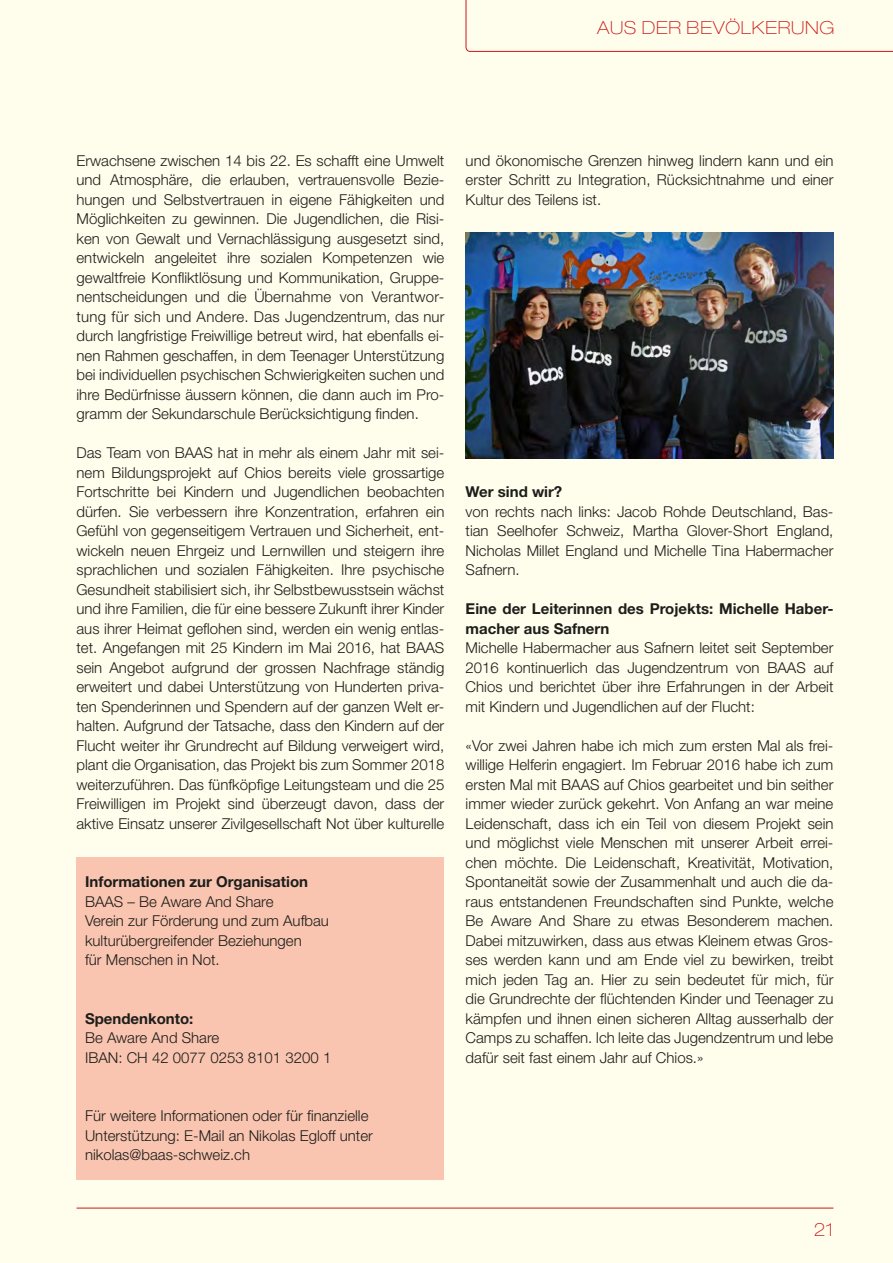
<style>
.page{position:relative;width:893px;height:1263px;background:#fffdeb}
.page>*{position:absolute;margin:0;border:0;box-sizing:border-box;transform-origin:0 0}
.t1{font:100 expanded 18px "Helvetica Neue LT Std";letter-spacing:.04em;color:#cd171a}
.t2{font:300 15px/19.5px "Helvetica Neue LT Std";color:#1d1d1b;text-align:justify}
.t3{font:700 15px/19.5px "Helvetica Neue LT Std";color:#1d1d1b}
</style>
<div class="page">
<hr style="left:77px;top:1208px;width:756px;height:1px;background:#cd171a">
<svg style="left:466px;top:0;width:427px;height:52px"></svg>
<div style="left:77px;top:857px;width:367px;height:323px;background:#f9c5b0"></div>
<img style="left:466px;top:233px;width:367px;height:225px">
<p class="t1" style="left:597px;top:17px;width:239px">AUS DER BEVÖLKERUNG</p>
<p class="t2" style="left:77px;top:150px;width:369px">Erwachsene zwischen 14 bis 22. Es schafft eine Umwelt und Atmosphäre, die erlauben, vertrauensvolle Bezie&shy;hungen und Selbstvertrauen in eigene Fähigkeiten und Möglichkeiten zu gewinnen. Die Jugendlichen, die Risi&shy;ken von Gewalt und Vernachlässigung ausgesetzt sind, entwickeln angeleitet ihre sozialen Kompetenzen wie gewaltfreie Konfliktlösung und Kommunikation, Gruppe&shy;nentscheidungen und die Übernahme von Verantwor&shy;tung für sich und Andere. Das Jugendzentrum, das nur durch langfristige Freiwillige betreut wird, hat ebenfalls ei&shy;nen Rahmen geschaffen, in dem Teenager Unterstützung bei individuellen psychischen Schwierigkeiten suchen und ihre Bedürfnisse äussern können, die dann auch im Pro&shy;gramm der Sekundarschule Berücksichtigung finden.</p>
<p class="t2" style="left:77px;top:443px;width:369px">Das Team von BAAS hat in mehr als einem Jahr mit sei&shy;nem Bildungsprojekt auf Chios bereits viele grossartige Fortschritte bei Kindern und Jugendlichen beobachten dürfen. Sie verbessern ihre Konzentration, erfahren ein Gefühl von gegenseitigem Vertrauen und Sicherheit, ent&shy;wickeln neuen Ehrgeiz und Lernwillen und steigern ihre sprachlichen und sozialen Fähigkeiten. Ihre psychische Gesundheit stabilisiert sich, ihr Selbstbewusstsein wächst und ihre Familien, die für eine bessere Zukunft ihrer Kinder aus ihrer Heimat geflohen sind, werden ein wenig entlas&shy;tet. Angefangen mit 25 Kindern im Mai 2016, hat BAAS sein Angebot aufgrund der grossen Nachfrage ständig erweitert und dabei Unterstützung von Hunderten priva&shy;ten Spenderinnen und Spendern auf der ganzen Welt er&shy;halten. Aufgrund der Tatsache, dass den Kindern auf der Flucht weiter ihr Grundrecht auf Bildung verweigert wird, plant die Organisation, das Projekt bis zum Sommer 2018 weiterzuführen. Das fünfköpfige Leitungsteam und die 25<br>Freiwilligen im Projekt sind überzeugt davon, dass der aktive Einsatz unserer Zivilgesellschaft Not über kulturelle</p>
<p class="t3" style="left:85px;top:872px;width:225px">Informationen zur Organisation</p>
<p class="t2" style="left:85px;top:891px;width:245px;text-align:left">BAAS – Be Aware And Share<br>Verein zur Förderung und zum Aufbau kulturübergreifender Beziehungen<br>für Menschen in Not.</p>
<p class="t3" style="left:85px;top:1008px;width:110px">Spendenkonto:</p>
<p class="t2" style="left:85px;top:1028px;width:248px">Be Aware And Share<br>IBAN: CH 42 0077 0253 8101 3200 1</p>
<p class="t2" style="left:85px;top:1106px;width:289px;text-align:left">Für weitere Informationen oder für finanzielle<br>Unterstützung: E-Mail an Nikolas Egloff unter nikolas@baas-schweiz.ch</p>
<p class="t2" style="left:466px;top:150px;width:369px">und ökonomische Grenzen hinweg lindern kann und ein erster Schritt zu Integration, Rücksichtnahme und einer Kultur des Teilens ist.</p>
<p class="t3" style="left:466px;top:482px;width:98px">Wer sind wir?</p>
<p class="t2" style="left:466px;top:501px;width:369px">von rechts nach links: Jacob Rohde Deutschland, Bas&shy;tian Seelhofer Schweiz, Martha Glover-Short England, Nicholas Millet England und Michelle Tina Habermacher Safnern.</p>
<p class="t3" style="left:466px;top:599px;width:369px">Eine der Leiterinnen des Projekts: Michelle Haber&shy;macher aus Safnern</p>
<p class="t2" style="left:466px;top:638px;width:369px">Michelle Habermacher aus Safnern leitet seit September 2016 kontinuerlich das Jugendzentrum von BAAS auf Chios und berichtet über ihre Erfahrungen in der Arbeit mit Kindern und Jugendlichen auf der Flucht:</p>
<p class="t2" style="left:466px;top:735px;width:369px">«Vor zwei Jahren habe ich mich zum ersten Mal als frei&shy;willige Helferin engagiert. Im Februar 2016 habe ich zum ersten Mal mit BAAS auf Chios gearbeitet und bin seither immer wieder zurück gekehrt. Von Anfang an war meine Leidenschaft, dass ich ein Teil von diesem Projekt sein und möglichst viele Menschen mit unserer Arbeit errei&shy;chen möchte. Die Leidenschaft, Kreativität, Motivation, Spontaneität sowie der Zusammenhalt und auch die da&shy;raus entstandenen Freundschaften sind Punkte, welche Be Aware And Share zu etwas Besonderem machen.<br>Dabei mitzuwirken, dass aus etwas Kleinem etwas Gros&shy;ses werden kann und am Ende viel zu bewirken, treibt mich jeden Tag an. Hier zu sein bedeutet für mich, für die Grundrechte der flüchtenden Kinder und Teenager zu kämpfen und ihnen einen sicheren Alltag ausserhalb der Camps zu schaffen. Ich leite das Jugendzentrum und lebe dafür seit fast einem Jahr auf Chios.»</p>
<p class="t1" style="left:814px;top:1219px;width:21px">21</p>
</div>
